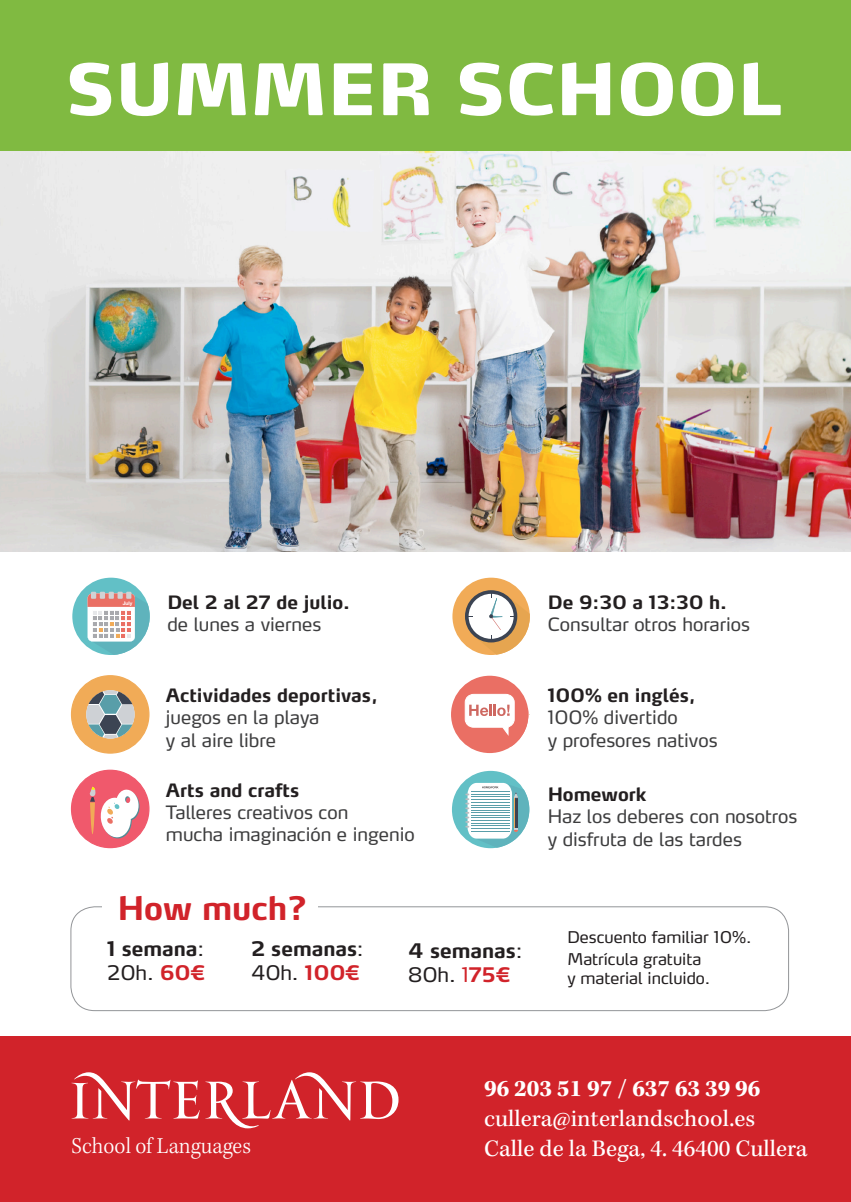
<style>
.page{position:relative;width:851px;height:1202px;background:#fff}
.page>*{position:absolute;margin:0;border:0;box-sizing:border-box;transform-origin:0 0}
.t1{font:900 70.2px "Max LF";color:#fff}
.t2{font:700 32px "Max LF";color:#d1232a}
.t3{font:24.4px/30.2px "Kepler Std";color:#fff}
.t4{font:700 24.4px "Kepler Std";color:#fff}
.t5{font:300 23.4px "Kepler Std";letter-spacing:.005em;color:#fff;scale:.95 1}
.t6{font:700 19.8px/23.8px "Max LF";color:#231f20}
.t7{font:18.2px/22.2px "Max LF";color:#3e3e3f}
.t8{font:700 18.2px "Max LF";color:#231f20}
.t9{font:16px/19.2px "Max LF";color:#231f20}
.t10{font:700 5px "Helvetica Neue";color:#fff}
.s1{font-weight:400}
.s2{color:#d1232a}
.s3{font-weight:400;color:#d1232a}
</style>
<div class="page">
<div style="left:0;top:0;width:850px;height:152px;background:#80ba41"></div>
<div style="left:0;top:1036px;width:850px;height:166px;background:#d1232a"></div>
<svg style="left:71px;top:1072px;width:327px;height:56px"></svg>
<img style="left:0;top:152px;width:850px;height:399px">
<div style="left:72px;top:578px;width:78px;height:77px;background:#62c0c6;border-radius:50%"></div>
<svg style="left:88px;top:592px;width:62px;height:63px"></svg>
<div style="left:452px;top:578px;width:77px;height:77px;background:#f1ab57;border-radius:50%"></div>
<svg style="left:465px;top:590px;width:64px;height:65px"></svg>
<svg style="left:71px;top:770px;width:78px;height:78px"></svg>
<div style="left:451px;top:676px;width:77px;height:77px;background:#ea6f64;border-radius:50%"></div>
<svg style="left:464px;top:694px;width:65px;height:53px"></svg>
<div style="left:71px;top:676px;width:78px;height:77px;background:#f1ab57;border-radius:50%"></div>
<div style="left:71px;top:675px;width:78px;height:79px;border:1px solid #f1ab57;border-radius:50%"></div>
<svg style="left:86px;top:690px;width:49px;height:49px"></svg>
<div style="left:452px;top:771px;width:77px;height:77px;background:#62c0c6;border-radius:50%"></div>
<svg style="left:465px;top:783px;width:64px;height:65px"></svg>
<div style="left:70px;top:906px;width:719px;height:105px;border:1px solid #939598;border-radius:24px"></div>
<div style="left:102px;top:887px;width:215px;height:39px;background:#fff"></div>
<h1 class="t1" style="left:65px;top:45px;width:718px">SUMMER SCHOOL</h1>
<p class="t10" style="left:123px;top:599px;width:11px">July</p>
<p class="t8" style="left:167px;top:591px;width:184px">Del 2 al 27 de julio.</p>
<p class="t7" style="left:167px;top:613px;width:155px">de lunes a viernes</p>
<p class="t8" style="left:166px;top:684px;width:213px">Actividades deportivas,</p>
<p class="t7" style="left:166px;top:706px;width:155px">juegos en la playa y al aire libre</p>
<p class="t8" style="left:166px;top:779px;width:135px">Arts and crafts</p>
<p class="t7" style="left:166px;top:801px;width:250px">Talleres creativos con<br>mucha imaginación e ingenio</p>
<h2 class="t2" style="left:117px;top:888px;width:191px">How much?</h2>
<p class="t6" style="left:107px;top:936px;width:99px">1 semana<span class="s1">:<br>20h.</span> <span class="s2">60€</span></p>
<p class="t6" style="left:251px;top:936px;width:114px">2 semanas<span class="s1">:<br>40h.</span> <span class="s2">100€</span></p>
<p class="t6" style="left:408px;top:938px;width:116px">4 semanas<span class="s1">:<br>80h.</span> <span class="s3">1</span><span class="s2">75€</span></p>
<p class="t8" style="left:548px;top:591px;width:181px">De 9:30 a 13:30 h.</p>
<p class="t7" style="left:548px;top:613px;width:203px">Consultar otros horarios</p>
<p class="t8" style="left:547px;top:684px;width:149px">100% en inglés,</p>
<p class="t7" style="left:547px;top:706px;width:171px">100% divertido<br>y profesores nativos</p>
<p class="t8" style="left:547px;top:783px;width:100px">Homework</p>
<p class="t7" style="left:547px;top:805px;width:251px">Haz los deberes con nosotros y disfruta de las tardes</p>
<p class="t9" style="left:567px;top:927px;width:185px">Descuento familiar 10%.</p>
<p class="t9" style="left:567px;top:949px;width:144px">Matrícula gratuita y material incluido.</p>
<p class="t5" style="left:71px;top:1132px;width:190px">School of Languages</p>
<h3 class="t4" style="left:484px;top:1075px;width:278px">96 203 51 97 / 637 63 39 96</h3>
<h3 class="t3" style="left:484px;top:1104px;width:325px">cullera@interlandschool.es<br>Calle de la Bega, 4. 46400 Cullera</h3>
</div>
